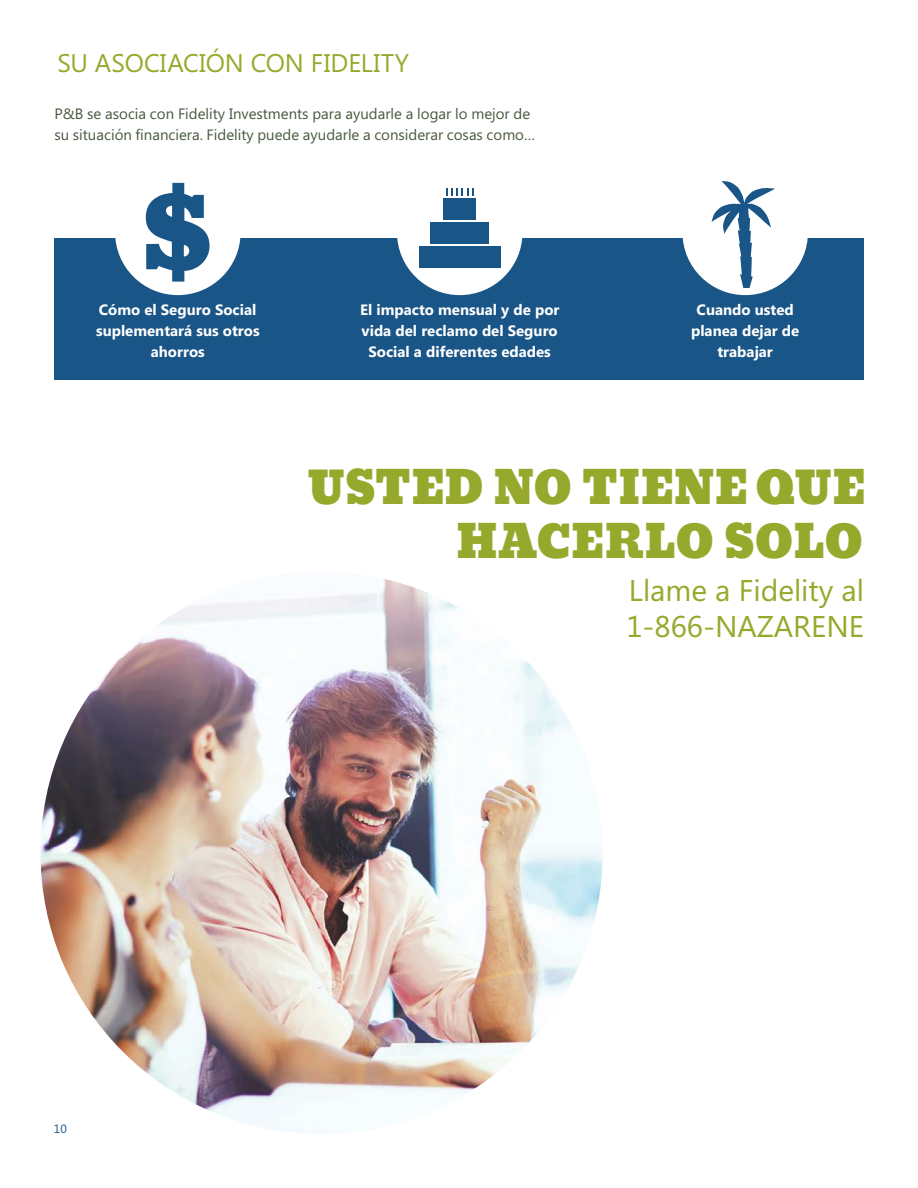
<style>
.page{position:relative;width:918px;height:1188px;background:#fff}
.page>*{position:absolute;margin:0;border:0;box-sizing:border-box;transform-origin:0 0}
.t1{font:108px "Bevan";color:#195586}
.major_head{font:45px/54px "Bevan";letter-spacing:.005em;color:#97a92c;text-align:right}
.t2{font:30px/36px "Microsoft Phags Pa";color:#97a92c}
.Plan_Subhead{font:25.5px "Microsoft Phags Pa";color:#97a92c}
.t3{font:700 15px/21px "Microsoft Phags Pa";color:#fff;text-align:center}
.t4{font:15px/21px "Microsoft Phags Pa";color:#48593f}
.t5{font:12px "Microsoft Phags Pa";color:#195586}
</style>
<div class="page">
<img style="left:40px;top:572px;width:563px;height:562px;border-radius:281px">
<div style="left:54px;top:238px;width:810px;height:142px;background:#195586"></div>
<div style="left:115px;top:170px;width:126px;height:125px;background:#fff;border-radius:50%"></div>
<div style="left:397px;top:170px;width:126px;height:125px;background:#fff;border-radius:50%"></div>
<div style="left:682px;top:170px;width:126px;height:125px;background:#fff;border-radius:50%"></div>
<div style="left:419px;top:246px;width:81px;height:21px;background:#195586"></div>
<div style="left:431px;top:222px;width:58px;height:21px;background:#195586"></div>
<div style="left:444px;top:198px;width:32px;height:21px;background:#195586"></div>
<svg style="left:446px;top:189px;width:28px;height:7px"></svg>
<svg style="left:712px;top:181px;width:63px;height:107px"></svg>
<p class="Plan_Subhead" style="left:57px;top:46px;width:353px">SU ASOCIACIÓN CON FIDELITY</p>
<p class="t4" style="left:54px;top:102px;width:482px">P&amp;B se asocia con Fidelity Investments para ayudarle a logar lo mejor de su situación financiera. Fidelity puede ayudarle a considerar cosas como…</p>
<p class="t1" style="left:143px;top:172px;width:70px">$</p>
<p class="t3" style="left:96px;top:298px;width:165px">Cómo el Seguro Social suplementará sus otros ahorros</p>
<p class="t3" style="left:360px;top:299px;width:201px">El impacto mensual y de por vida del reclamo del Seguro<br>Social a diferentes edades</p>
<p class="t3" style="left:691px;top:298px;width:110px">Cuando usted planea dejar de trabajar</p>
<p class="t5" style="left:54px;top:1120px;width:14px">10</p>
<p class="major_head" style="left:308px;top:461px;width:558px">USTED NO TIENE QUE<br>HACERLO SOLO</p>
<p class="t2" style="left:626px;top:571px;width:239px">Llame a Fidelity al<br>1-866-NAZARENE</p>
</div>
